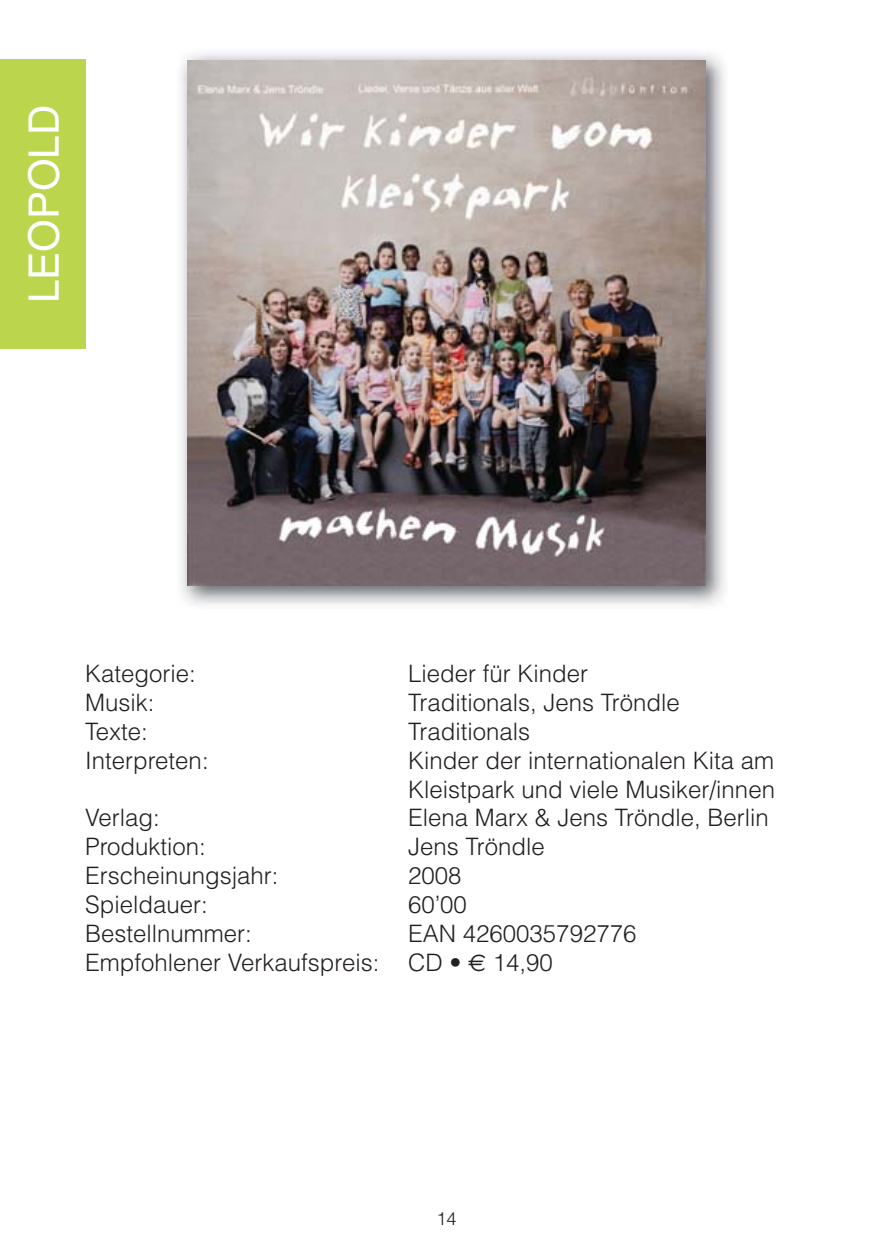
<style>
.page{position:relative;width:893px;height:1259px;background:#fff}
.page>*{position:absolute;margin:0;border:0;box-sizing:border-box;transform-origin:0 0}
.t1{font:42px "Helvetica";color:#fff}
.t2{font:300 24px/28.8px "Helvetica";color:#231f20}
.t3{font:300 18px "Helvetica";color:#231f20}
.s1{font-family:"Euro Sans";font-weight:400}
</style>
<div class="page">
<div style="left:0;top:60px;width:85px;height:289px;background:#bbd64d"></div>
<img style="left:180px;top:53px;width:545px;height:553px">
<img style="left:188px;top:60px;width:517px;height:526px">
<h1 class="t1" style="left:29px;top:303px;width:200px;rotate:-90deg">LEOPOLD</h1>
<p class="t2" style="left:85px;top:662px;width:112px">Kategorie:</p>
<p class="t2" style="left:408px;top:662px;width:182px">Lieder für Kinder</p>
<p class="t2" style="left:85px;top:690px;width:71px">Musik:</p>
<p class="t2" style="left:408px;top:690px;width:273px">Traditionals, Jens Tröndle</p>
<p class="t2" style="left:85px;top:719px;width:64px">Texte:</p>
<p class="t2" style="left:408px;top:719px;width:123px">Traditionals</p>
<p class="t2" style="left:85px;top:748px;width:125px">Interpreten:</p>
<p class="t2" style="left:408px;top:748px;width:368px">Kinder der internationalen Kita am<br>Kleistpark und viele Musiker/innen</p>
<p class="t2" style="left:85px;top:806px;width:76px">Verlag:</p>
<p class="t2" style="left:408px;top:806px;width:362px">Elena Marx &amp; Jens Tröndle, Berlin</p>
<p class="t2" style="left:85px;top:834px;width:122px">Produktion:</p>
<p class="t2" style="left:408px;top:834px;width:138px">Jens Tröndle</p>
<p class="t2" style="left:85px;top:863px;width:195px">Erscheinungsjahr:</p>
<p class="t2" style="left:408px;top:863px;width:55px">2008</p>
<p class="t2" style="left:85px;top:892px;width:124px">Spieldauer:</p>
<p class="t2" style="left:408px;top:892px;width:60px">60’00</p>
<p class="t2" style="left:85px;top:921px;width:168px">Bestellnummer:</p>
<p class="t2" style="left:85px;top:921px;width:553px;text-indent:323px">EAN 4260035792776<br>Empfohlener Verkaufspreis: CD • <span class="s1">€</span> 14,90</p>
<p class="t3" style="left:436px;top:1211px;width:22px">14</p>
</div>
